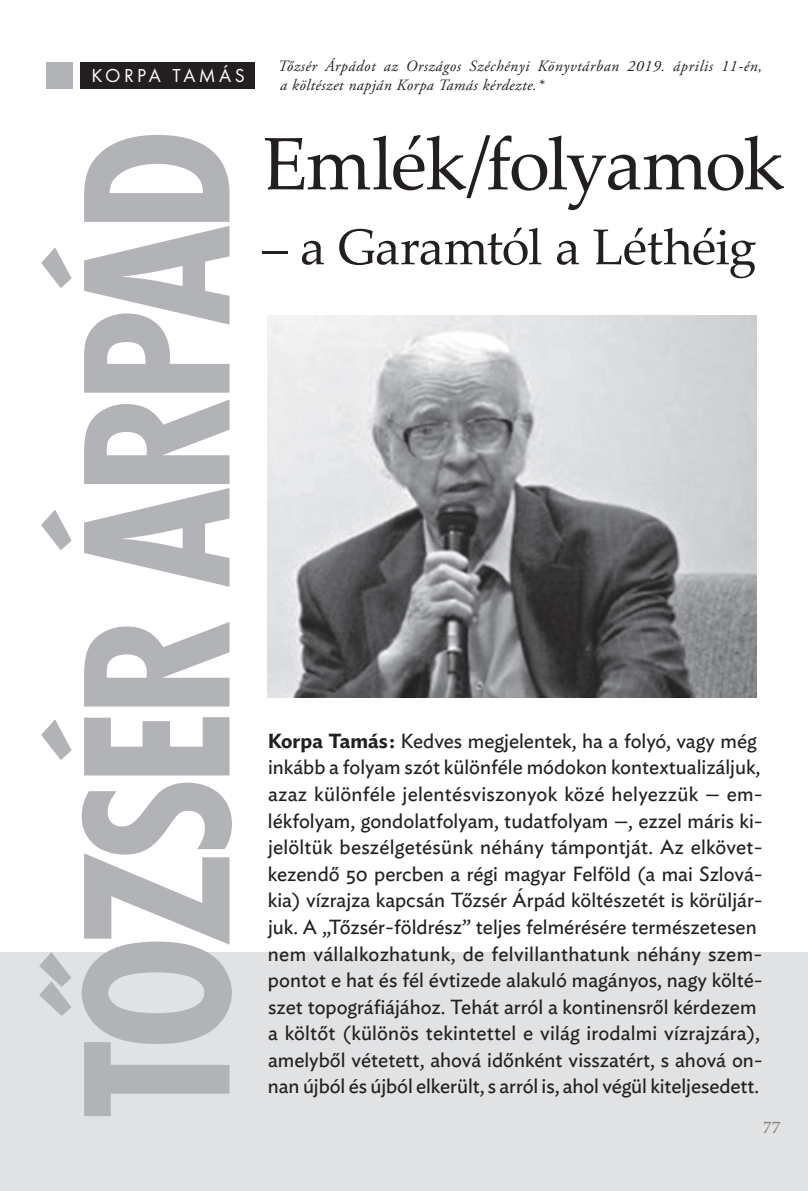
<style>
.page{position:relative;width:808px;height:1191px;background:#fff}
.page>*{position:absolute;margin:0;border:0;box-sizing:border-box;transform-origin:0 0}
.t1{font:700 condensed 218.1px "Futura TEE";letter-spacing:-.045em;color:#b2b3b7}
.t2{font:74.25px "Palatino Linotype";letter-spacing:-.02em;color:#231f20}
.t3{font:50.25px "Palatino Linotype";letter-spacing:-.015em;color:#231f20}
.t4{font:20.25px/26.5px "Ideal Sans";color:#231f20}
.t5{font:19.5px "Futura TEE";letter-spacing:.175em;color:#fff}
.t6{font:16.5px "Palatino Linotype";color:#231f20}
.t7{font:italic 15.75px/18.9px "Adobe Garamond Pro";letter-spacing:.04em;color:#231f20}
.s1{font-weight:600}
</style>
<div class="page">
<div style="left:0;top:952px;width:808px;height:239px;background:#e1e2e4"></div>
<div style="left:47px;top:62px;width:26px;height:26px;background:#b2b3b7"></div>
<div style="left:81px;top:62px;width:174px;height:26px;background:#231f20"></div>
<img style="left:268px;top:315px;width:489px;height:383px">
<p class="t5" style="left:91px;top:64px;width:151px">KORPA TAMÁS</p>
<h1 class="t1" style="left:31px;top:1116px;width:990px;rotate:-90deg">Tőzsér árpád</h1>
<p class="t7" style="left:278px;top:57px;width:486px">Tőzsér Árpádot az Országos Széchényi Könyvtárban 2019. április 11-én, a költészet napján Korpa Tamás kérdezte.*</p>
<h2 class="t2" style="left:262px;top:111px;width:524px">Emlék/folyamok</h2>
<h3 class="t3" style="left:262px;top:211px;width:496px">– a Garamtól a Léthéig</h3>
<p class="t4" style="left:268px;top:726px;width:497px"><span class="s1">Korpa Tamás :</span> Kedves megjelentek, ha a folyó, vagy még inkább a folyam szót különféle módokon kontextualizáljuk, azaz különféle jelentésviszonyok közé helyezzük — em&shy;lékfolyam, gondolatfolyam, tudatfolyam —, ezzel máris ki&shy;jelöltük beszélgetésünk néhány támpontját. Az elkövet&shy;kezendő 50 percben a régi magyar Felföld (a mai Szlová&shy;kia) vízrajza kapcsán Tőzsér Árpád költészetét is körüljár&shy;juk. A „Tőzsér-földrész” teljes felmérésére természetesen nem vállalkozhatunk, de felvillanthatunk néhány szem&shy;pontot e hat és fél évtizede alakuló magányos, nagy költé&shy;szet topográfiájához. Tehát arról a kontinensről kérdezem a költőt (különös tekintettel e világ irodalmi vízrajzára), amelyből vétetett, ahová időnként visszatért, s ahová on&shy;nan újból és újból elkerült, s arról is, ahol végül kiteljesedett.</p>
<p class="t6" style="left:764px;top:1115px;width:18px">77</p>
</div>
